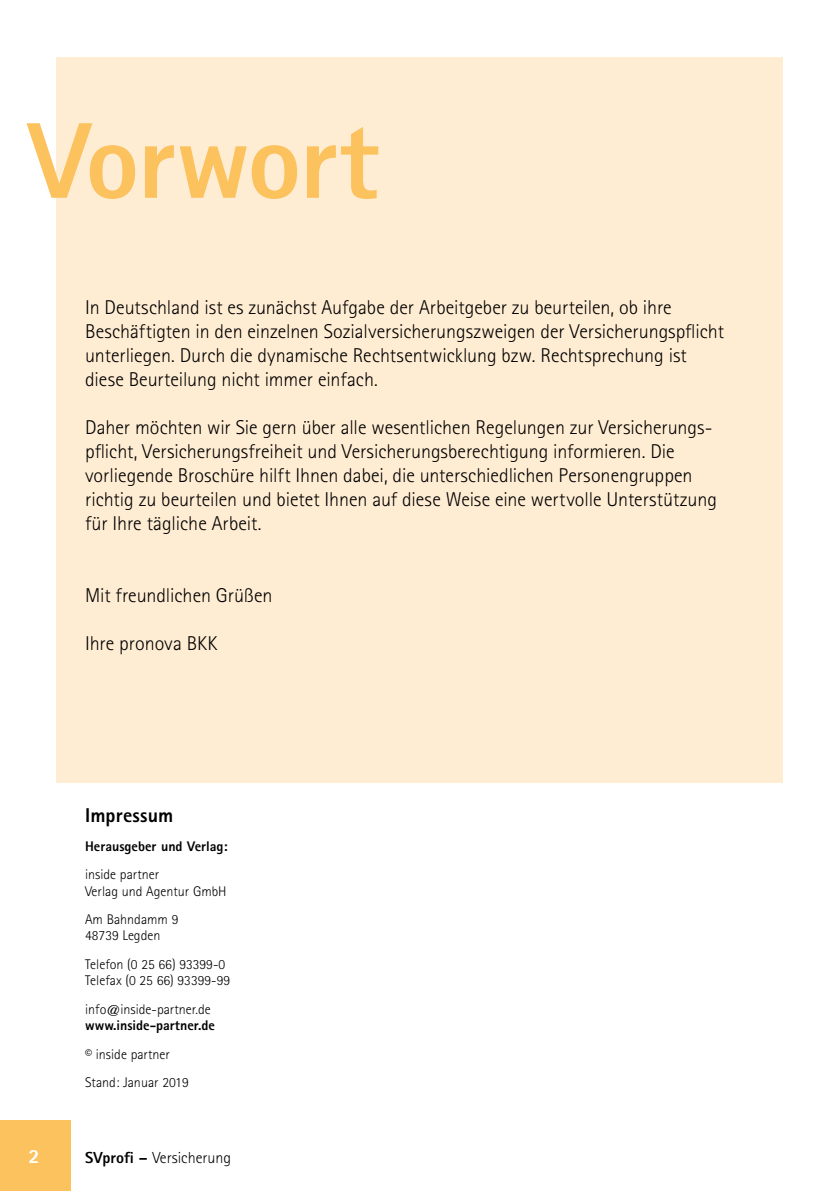
<style>
.page{position:relative;width:840px;height:1191px;background:#fff}
.page>*{position:absolute;margin:0;border:0;box-sizing:border-box;transform-origin:0 0}
.t1{font:800 108px "Rotis Sans Serif Std";letter-spacing:-.015em;color:#fbc25e}
.t2{font:300 20px/24px "Rotis Sans Serif Std";letter-spacing:-.005em;color:#000}
.t3{font:800 20px "Rotis Sans Serif Std";letter-spacing:.005em;color:#000}
.t4{font:800 20px "Rotis Sans Serif Std";color:#fff}
.t5{font:300 16px "Rotis Sans Serif Std";color:#000}
.t6{font:300 14px/16.8px "Rotis Sans Serif Std";color:#000}
.t7{font:800 14px "Rotis Sans Serif Std";color:#000}
.s1{font-weight:800}
</style>
<div class="page">
<div style="left:0;top:1120px;width:71px;height:71px;background:#fbc25e"></div>
<div style="left:57px;top:57px;width:725px;height:725px;background:#ffedd3"></div>
<h1 class="t1" style="left:28px;top:92px;width:352px">Vorwort</h1>
<p class="t2" style="left:85px;top:295px;width:640px">In Deutschland ist es zunächst Aufgabe der Arbeitgeber zu beurteilen, ob ihre Beschäftigten in den einzelnen Sozialversicherungszweigen der Versicherungspflicht unterliegen. Durch die dynamische Rechtsentwicklung bzw. Rechtsprechung ist diese Beurteilung nicht immer einfach.</p>
<p class="t2" style="left:85px;top:415px;width:633px">Daher möchten wir Sie gern über alle wesentlichen Regelungen zur Versicherungs&shy;pflicht, Versicherungsfreiheit und Versicherungsberechtigung informieren. Die vorliegende Broschüre hilft Ihnen dabei, die unterschiedlichen Personengruppen richtig zu beurteilen und bietet Ihnen auf diese Weise eine wertvolle Unterstützung für Ihre tägliche Arbeit.</p>
<p class="t2" style="left:85px;top:583px;width:189px">Mit freundlichen Grüßen</p>
<p class="t2" style="left:85px;top:631px;width:134px">Ihre pronova BKK</p>
<p class="t3" style="left:85px;top:803px;width:90px">Impressum</p>
<p class="t7" style="left:85px;top:837px;width:144px">Herausgeber und Verlag:</p>
<p class="t6" style="left:85px;top:865px;width:143px">inside partner<br>Verlag und Agentur GmbH</p>
<p class="t6" style="left:85px;top:910px;width:95px">Am Bahndamm 9<br>48739 Legden</p>
<p class="t6" style="left:85px;top:955px;width:146px">Telefon (0 25 66) 93399-0<br>Telefax (0 25 66) 93399-99</p>
<p class="t6" style="left:85px;top:1000px;width:127px">info@inside-partner.de</p>
<p class="t7" style="left:85px;top:1016px;width:131px">www.inside-partner.de</p>
<p class="t6" style="left:85px;top:1039px;width:105px;line-height:28.2px">© inside partner<br>Stand: Januar 2019</p>
<p class="t4" style="left:28px;top:1143px;width:13px">2</p>
<p class="t5" style="left:85px;top:1148px;width:148px"><span class="s1">SVprofi –</span> Versicherung</p>
</div>
